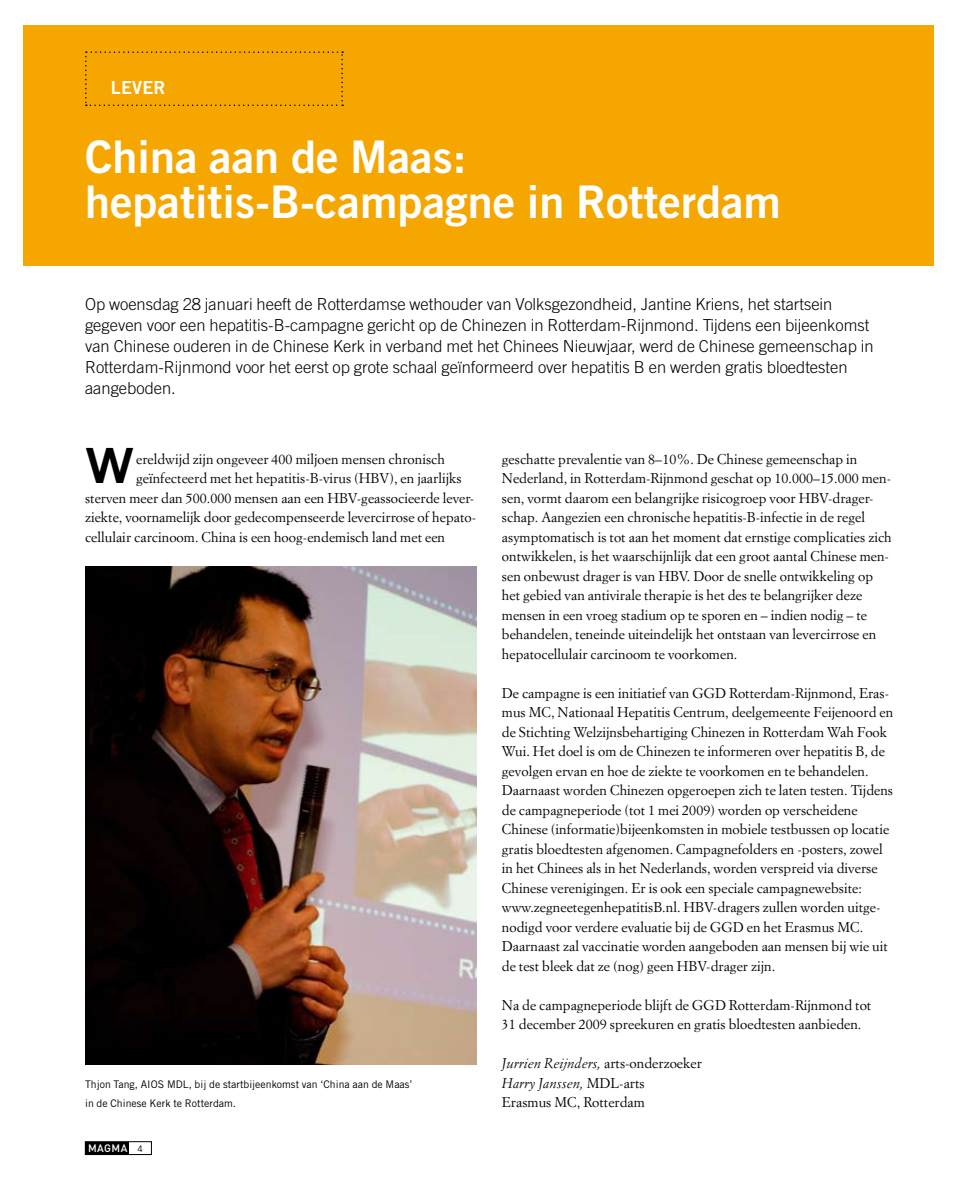
<style>
.page{position:relative;width:957px;height:1191px;background:#fff}
.page>*{position:absolute;margin:0;border:0;box-sizing:border-box;transform-origin:0 0}
.t1{font:700 expanded 48.3px "Trade Gothic LH";color:#000}
.t2{font:45px/45px "Trade Gothic Bold Two";color:#fff}
.t3{font:18px "Trade Gothic Bold Two";color:#fff}
.t4{font:300 16.5px/21px "Trade Gothic";color:#000}
.t5{font:13.95px/19.5px "Simoncini Garamond";letter-spacing:.005em;color:#000}
.t6{font:500 10.65px "DIN";letter-spacing:.04em;color:#fff}
.t7{font:10.5px/19.5px "Trade Gothic";color:#000}
.s1{font-family:"Trade Gothic";font-weight:400;font-size:9px;color:#000}
.s2{font-style:italic}
</style>
<div class="page">
<div style="left:85px;top:1141px;width:67px;height:13px;border:1px solid #000"></div>
<div style="left:85px;top:1141px;width:44px;height:13px;background:#000"></div>
<div style="left:23px;top:26px;width:910px;height:240px;background:#f6a600"></div>
<svg style="left:85px;top:51px;width:258px;height:55px"></svg>
<img style="left:85px;top:567px;width:391px;height:497px">
<p class="t3" style="left:111px;top:76px;width:12px">lever</p>
<h2 class="t2" style="left:85px;top:134px;width:697px">China aan de Maas: hepatitis-B-campagne in Rotterdam</h2>
<p class="t4" style="left:85px;top:293px;width:790px">Op woensdag 28 januari heeft de Rotterdamse wethouder van Volksgezondheid, Jantine Kriens, het startsein gegeven voor een hepatitis-B-campagne gericht op de Chinezen in Rotterdam-R ijnmond. Tijdens een bijeenkomst van Chinese ouderen in de Chinese Kerk in verband met het Chinees N ieuwjaar, werd de Chinese gemeenschap in Rotterdam-R ijnmond voor het eerst op grote schaal geïnformeerd over hepatitis B en werden gratis bloedtesten aangeboden.</p>
<h1 class="t1" style="left:85px;top:434px;width:51px">W</h1>
<p class="t5" style="left:136px;top:449px;width:310px">ereldwijd zijn ongeveer 400 miljoen mensen chronisch</p>
<p class="t5" style="left:136px;top:468px;width:327px">geïnfecteerd met het hepatitis-B-virus (HBV), en jaarlijks</p>
<p class="t5" style="left:85px;top:488px;width:391px">sterven meer dan 500.000 mensen aan een HBV-geassocieerde lever-</p>
<p class="t5" style="left:85px;top:507px;width:393px">ziekte, voornamelijk door gedecompenseerde levercirrose of hepato-</p>
<p class="t5" style="left:85px;top:527px;width:361px">cellulair carcinoom. China is een hoog-endemisch land met een</p>
<p class="t7" style="left:85px;top:1074px;width:329px">Thjon Tang, AIOS MDL, bij de startbijeenkomst van ‘China aan de Maas’ in de Chinese Kerk te Rotterdam.</p>
<p class="t6" style="left:88px;top:1141px;width:56px">MAGMA <span class="s1">4</span></p>
<p class="t5" style="left:502px;top:449px;width:391px">geschatte prevalentie van 8–10%. De Chinese gemeenschap in Nederland, in Rotterdam-Rijnmond geschat op 10.000–15.000 men&shy;sen, vormt daarom een belangrijke risicogroep voor HBV-drager&shy;schap. Aangezien een chronische hepatitis-B-infectie in de regel asymptomatisch is tot aan het moment dat ernstige complicaties zich ontwikkelen, is het waarschijnlijk dat een groot aantal Chinese men&shy;sen onbewust drager is van HBV. Door de snelle ontwikkeling op het gebied van antivirale therapie is het des te belangrijker deze mensen in een vroeg stadium op te sporen en – indien nodig – te behandelen, teneinde uiteindelijk het ontstaan van levercirrose en hepatocellulair carcinoom te voorkomen.</p>
<p class="t5" style="left:502px;top:683px;width:393px">De campagne is een initiatief van GGD Rotterdam-Rijnmond, Eras&shy;mus MC, Nationaal Hepatitis Centrum, deelgemeente Feijenoord en de Stichting Welzijnsbehartiging Chinezen in Rotterdam Wah Fook Wui. Het doel is om de Chinezen te informeren over hepatitis B, de gevolgen ervan en hoe de ziekte te voorkomen en te behandelen.<br>Daarnaast worden Chinezen opgeroepen zich te laten testen. Tijdens de campagneperiode (tot 1 mei 2009) worden op verscheidene Chinese (informatie)bijeenkomsten in mobiele testbussen op locatie gratis bloedtesten afgenomen. Campagnefolders en -posters, zowel in het Chinees als in het Nederlands, worden verspreid via diverse Chinese verenigingen. Er is ook een speciale campagnewebsite: www.zegneetegenhepatitisB.nl. HBV-dragers zullen worden uitge&shy;nodigd voor verdere evaluatie bij de GGD en het Erasmus MC.<br>Daarnaast zal vaccinatie worden aangeboden aan mensen bij wie uit de test bleek dat ze (nog) geen HBV-drager zijn.</p>
<p class="t5" style="left:502px;top:995px;width:371px">Na de campagneperiode blijft de GGD Rotterdam-Rijnmond tot<br>31 december 2009 spreekuren en gratis bloedtesten aanbieden.</p>
<p class="t5" style="left:502px;top:1053px;width:201px"><span class="s2">Jurrien Reijnders,</span> arts-onderzoeker<br><span class="s2">Harry Janssen,</span> MDL-arts<br>Erasmus MC, Rotterdam</p>
</div>
